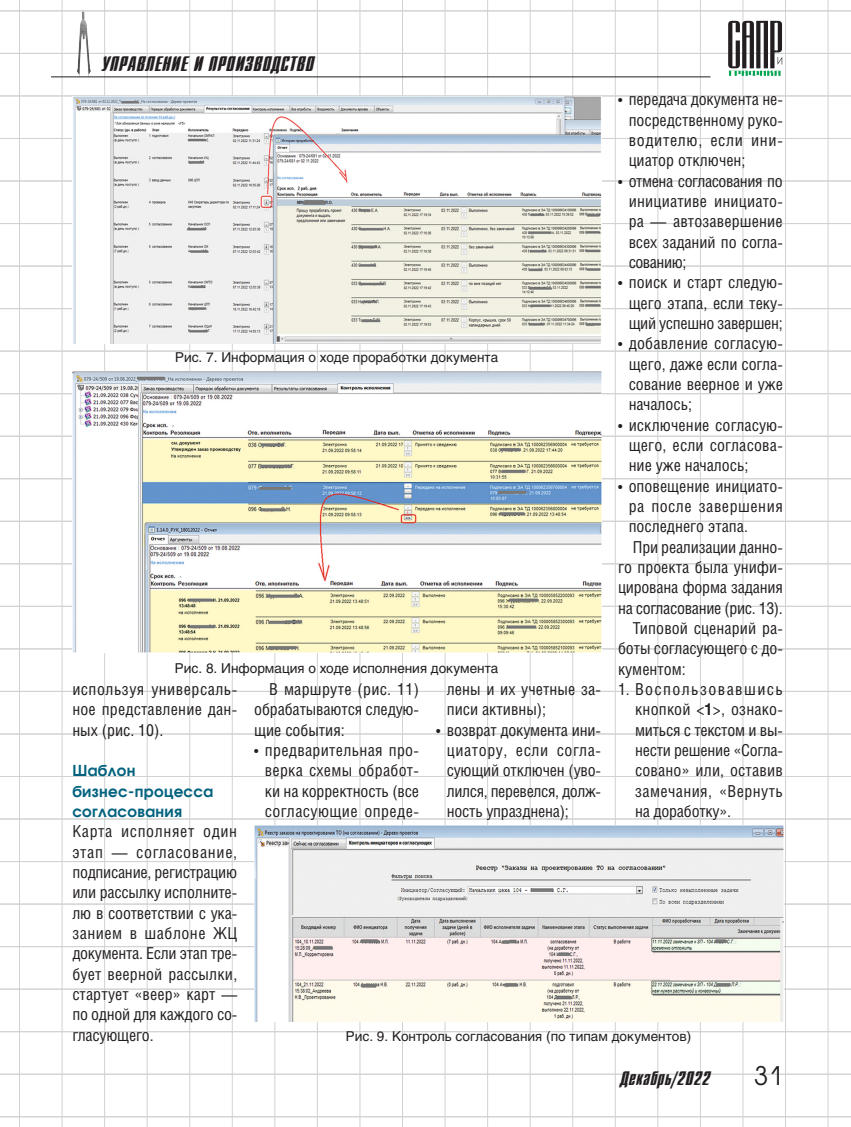
<style>
.page{position:relative;width:851px;height:1127px;background:#fff}
.page>*{position:absolute;margin:0;border:0;box-sizing:border-box;transform-origin:0 0}
.t1{font:25.5px "Avant Garde C";color:#231f20}
.t2{font:21px "Dagger C";letter-spacing:.025em;color:#231f20}
.t3{font:19.5px "Dagger C";letter-spacing:.025em;color:#231f20}
.Body_bullet{font:16.5px/20.2px "Helios Cond";color:#231f20;text-align:justify}
.Body_text{font:16.5px/20.2px "Helios Cond";color:#231f20;text-align:justify}
.Body_undent{font:16.5px/20.2px "Helios Cond";letter-spacing:-.01em;color:#231f20;text-align:justify}
.Body_number{font:16.5px/20.2px "Helios Cond";letter-spacing:.01em;color:#231f20;text-align:justify}
.Subhead_3{font:700 15px/20.2px "Avant Garde C";letter-spacing:.025em;color:#00627e}
.t4{font:13.5px "Helios";color:#231f20}
.s1{font-weight:700}
</style>
<div class="page">
<hr style="left:19px;top:0;width:1px;height:1127px;background:#d1d2d4">
<hr style="left:62px;top:0;width:1px;height:1127px;background:#d1d2d4">
<hr style="left:104px;top:0;width:1px;height:1127px;background:#d1d2d4">
<hr style="left:147px;top:0;width:1px;height:1127px;background:#d1d2d4">
<hr style="left:189px;top:0;width:1px;height:1127px;background:#d1d2d4">
<hr style="left:232px;top:0;width:1px;height:1127px;background:#d1d2d4">
<hr style="left:274px;top:0;width:1px;height:1127px;background:#d1d2d4">
<hr style="left:317px;top:0;width:1px;height:1127px;background:#d1d2d4">
<hr style="left:359px;top:0;width:1px;height:1127px;background:#d1d2d4">
<hr style="left:402px;top:0;width:1px;height:1127px;background:#d1d2d4">
<hr style="left:444px;top:0;width:1px;height:1127px;background:#d1d2d4">
<hr style="left:487px;top:0;width:1px;height:1127px;background:#d1d2d4">
<hr style="left:529px;top:0;width:1px;height:1127px;background:#d1d2d4">
<hr style="left:572px;top:0;width:1px;height:1127px;background:#d1d2d4">
<hr style="left:614px;top:0;width:1px;height:1127px;background:#d1d2d4">
<hr style="left:657px;top:0;width:1px;height:1127px;background:#d1d2d4">
<hr style="left:700px;top:0;width:1px;height:1127px;background:#d1d2d4">
<hr style="left:742px;top:0;width:1px;height:1127px;background:#d1d2d4">
<hr style="left:785px;top:0;width:1px;height:1127px;background:#d1d2d4">
<hr style="left:827px;top:0;width:1px;height:1127px;background:#d1d2d4">
<hr style="left:0;top:563px;width:850px;height:1px;background:#d1d2d4">
<hr style="left:0;top:521px;width:850px;height:1px;background:#d1d2d4">
<hr style="left:0;top:478px;width:850px;height:1px;background:#d1d2d4">
<hr style="left:0;top:436px;width:850px;height:1px;background:#d1d2d4">
<hr style="left:0;top:393px;width:850px;height:1px;background:#d1d2d4">
<hr style="left:0;top:351px;width:850px;height:1px;background:#d1d2d4">
<hr style="left:0;top:308px;width:850px;height:1px;background:#d1d2d4">
<hr style="left:0;top:266px;width:850px;height:1px;background:#d1d2d4">
<hr style="left:0;top:223px;width:850px;height:1px;background:#d1d2d4">
<hr style="left:0;top:181px;width:850px;height:1px;background:#d1d2d4">
<hr style="left:0;top:138px;width:850px;height:1px;background:#d1d2d4">
<hr style="left:0;top:96px;width:850px;height:1px;background:#d1d2d4">
<hr style="left:0;top:53px;width:850px;height:1px;background:#d1d2d4">
<hr style="left:0;top:11px;width:850px;height:1px;background:#d1d2d4">
<hr style="left:0;top:606px;width:850px;height:1px;background:#d1d2d4">
<hr style="left:0;top:648px;width:850px;height:1px;background:#d1d2d4">
<hr style="left:0;top:691px;width:850px;height:1px;background:#d1d2d4">
<hr style="left:0;top:733px;width:850px;height:1px;background:#d1d2d4">
<hr style="left:0;top:776px;width:850px;height:1px;background:#d1d2d4">
<hr style="left:0;top:818px;width:850px;height:1px;background:#d1d2d4">
<hr style="left:0;top:861px;width:850px;height:1px;background:#d1d2d4">
<hr style="left:0;top:904px;width:850px;height:1px;background:#d1d2d4">
<hr style="left:0;top:946px;width:850px;height:1px;background:#d1d2d4">
<hr style="left:0;top:989px;width:850px;height:1px;background:#d1d2d4">
<hr style="left:0;top:1031px;width:850px;height:1px;background:#d1d2d4">
<hr style="left:0;top:1074px;width:850px;height:1px;background:#d1d2d4">
<hr style="left:0;top:1116px;width:850px;height:1px;background:#d1d2d4">
<img style="left:77px;top:12px;width:14px;height:66px">
<svg style="left:728px;top:21px;width:54px;height:55px"></svg>
<hr style="left:51px;top:76px;width:659px;height:1px;background:#231f20">
<img style="left:72px;top:97px;width:529px;height:246px">
<img style="left:72px;top:371px;width:529px;height:281px">
<img style="left:254px;top:825px;width:529px;height:196px">
<p class="t2" style="left:102px;top:53px;width:213px">УПРАВЛЕНИЕ И ПРОИЗВОДСТВО</p>
<p class="Body_bullet" style="left:628px;top:89px;width:156px;text-indent:-11px">• передача документа не&shy;посредственному руко&shy;водителю, если ини&shy;циатор отключен;</p>
<p class="Body_bullet" style="left:628px;top:170px;width:156px;text-indent:-11px">• отмена согласования по инициативе инициато&shy;ра — автозавершение всех заданий по согла&shy;сованию;</p>
<p class="Body_bullet" style="left:628px;top:272px;width:156px;text-indent:-11px">• поиск и старт следую&shy;щего этапа, если теку&shy;щий успешно завершен;</p>
<p class="Body_bullet" style="left:628px;top:333px;width:156px;text-indent:-11px">• добавление согласую&shy;щего, даже если согла&shy;сование веерное и уже началось;</p>
<p class="Body_bullet" style="left:628px;top:414px;width:156px;text-indent:-11px">• исключение согласую&shy;щего, если согласова&shy;ние уже началось;</p>
<p class="Body_bullet" style="left:628px;top:475px;width:156px;text-indent:-11px">• оповещение инициато&shy;ра после завершения последнего этапа.</p>
<p class="Body_text" style="left:618px;top:536px;width:166px;text-indent:15px">При реализации данно&shy;го проекта была унифи&shy;цирована форма задания на согласование (рис. 13).</p>
<p class="Body_text" style="left:618px;top:618px;width:166px;text-indent:15px">Типовой сценарий ра&shy;боты согласующего с до&shy;кументом:</p>
<p class="Body_number" style="left:635px;top:679px;width:149px;text-indent:-17px">1. Воспользовавшись кнопкой &lt;<span class="s1">1</span>&gt;, ознако&shy;миться с текстом и вы&shy;нести решение «Согла&shy;совано» или, оставив замечания, «Вернуть на доработку».</p>
<p class="t4" style="left:175px;top:350px;width:324px">Рис. 7. Информация о ходе проработки документа</p>
<p class="t4" style="left:175px;top:660px;width:325px">Рис. 8. Информация о ходе исполнения документа</p>
<p class="Body_text" style="left:254px;top:679px;width:166px;text-indent:15px">В маршруте (рис. 11) обрабатываются следую&shy;щие события:</p>
<p class="Body_bullet" style="left:265px;top:740px;width:156px;text-indent:-11px">• предварительная про&shy;верка схемы обработ&shy;ки на корректность (все согласующие опреде-</p>
<p class="Body_text" style="left:72px;top:679px;width:166px">используя универсаль&shy;ное представление дан&shy;ных (рис. 10).</p>
<p class="Subhead_3" style="left:72px;top:760px;width:143px">Шаблон бизнес-процесса согласования</p>
<p class="Body_undent" style="left:72px;top:821px;width:166px">Карта исполняет один этап — согласование, подписание, регистрацию или рассылку исполните&shy;лю в соответствии с ука&shy;занием в шаблоне ЖЦ документа. Если этап тре&shy;бует веерной рассылки, стартует «веер» карт — по одной для каждого со&shy;гласующего.</p>
<p class="Body_bullet" style="left:446px;top:679px;width:156px">лены и их учетные за&shy;писи активны);</p>
<p class="Body_bullet" style="left:446px;top:719px;width:156px;text-indent:-11px">• возврат документа ини&shy;циатору, если согла&shy;сующий отключен (уво&shy;лился, перевелся, долж&shy;ность упразднена);</p>
<p class="t4" style="left:346px;top:1028px;width:347px">Рис. 9. Контроль согласования (по типам документов)</p>
<p class="t3" style="left:620px;top:1068px;width:91px">Декабрь/2022</p>
<h1 class="t1" style="left:753px;top:1060px;width:30px">31</h1>
</div>
